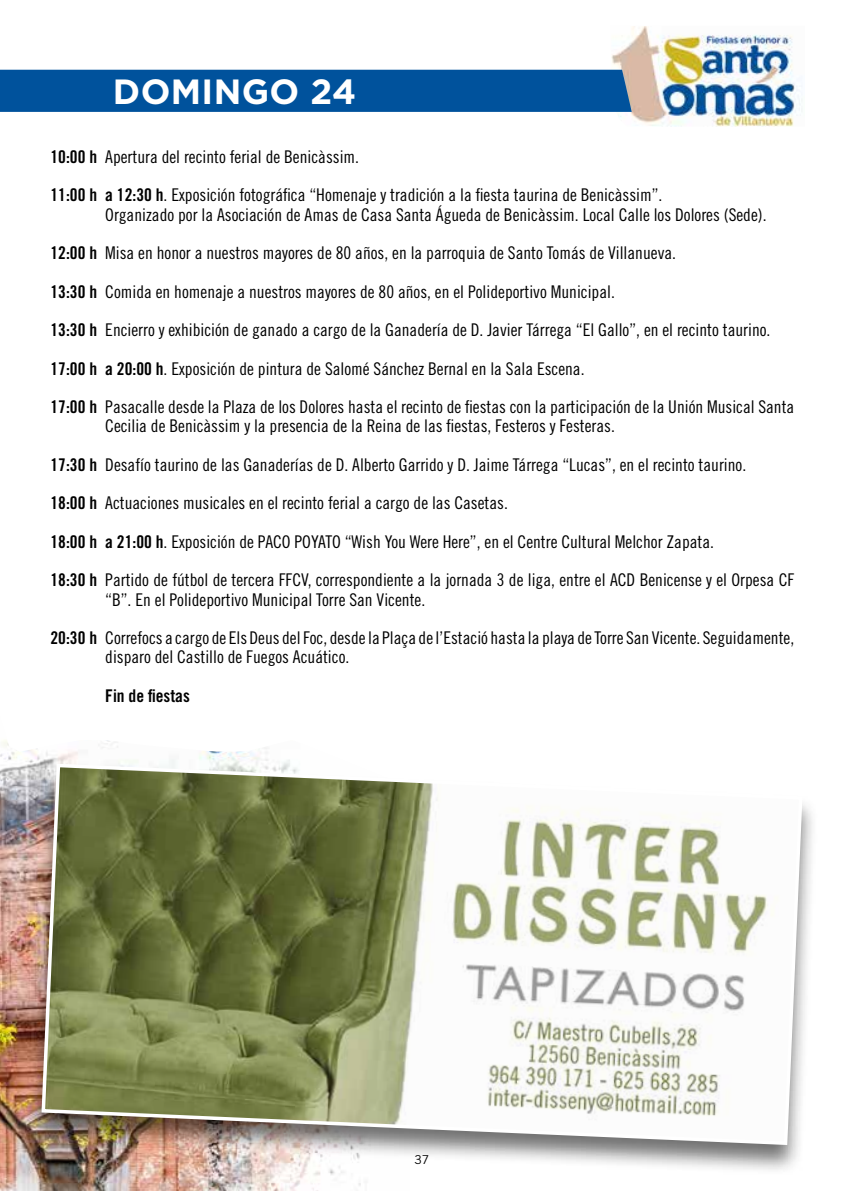
<style>
.page{position:relative;width:844px;height:1191px;background:#fff}
.page>*{position:absolute;margin:0;border:0;box-sizing:border-box;transform-origin:0 0}
.t1{font:700 35px "Gotham";letter-spacing:.01em;color:#fff}
.t2{font:17.5px/19.2px "Trade Gothic LT Std Cn 18";color:#000}
.t3{font:17.5px "Trade Gothic LT Std Bd Cn 20";color:#000}
.t4{font:12.25px "Trade Gothic LT Std";color:#000}
.s1{font-family:"Trade Gothic LT Std Bd Cn 20"}
</style>
<div class="page">
<img style="left:0;top:740px;width:361px;height:451px">
<img style="left:610px;top:26px;width:192px;height:100px">
<div style="left:0;top:70px;width:631px;height:42px;background:#00529c"></div>
<div style="left:25px;top:762px;width:793px;height:413px;background:#000;opacity:.55"></div>
<svg style="left:40px;top:762px;width:764px;height:384px"></svg>
<h1 class="t1" style="left:113px;top:71px;width:245px">DOMINGO 24</h1>
<p class="t3" style="left:50px;top:146px;width:48px">10:00 h</p>
<p class="t3" style="left:50px;top:184px;width:48px">11:00 h</p>
<p class="t3" style="left:50px;top:242px;width:48px">12:00 h</p>
<p class="t3" style="left:50px;top:281px;width:48px">13:30 h</p>
<p class="t3" style="left:50px;top:319px;width:48px">13:30 h</p>
<p class="t3" style="left:50px;top:358px;width:48px">17:00 h</p>
<p class="t3" style="left:50px;top:396px;width:48px">17:00 h</p>
<p class="t3" style="left:50px;top:454px;width:48px">17:30 h</p>
<p class="t3" style="left:50px;top:492px;width:48px">18:00 h</p>
<p class="t3" style="left:50px;top:531px;width:48px">18:00 h</p>
<p class="t3" style="left:50px;top:569px;width:48px">18:30 h</p>
<p class="t3" style="left:50px;top:627px;width:48px">20:30 h</p>
<p class="t2" style="left:105px;top:147px;width:255px">Apertura del recinto ferial de Benicàssim.</p>
<p class="t2" style="left:105px;top:185px;width:662px"><span class="s1">a 12:30 h</span>. Exposición fotográfica “Homenaje y tradición a la fiesta taurina de Benicàssim”.<br>Organizado por la Asociación de Amas de Casa Santa Águeda de Benicàssim. Local Calle los Dolores (Sede).</p>
<p class="t2" style="left:105px;top:243px;width:572px">Misa en honor a nuestros mayores de 80 años, en la parroquia de Santo Tomás de Villanueva.</p>
<p class="t2" style="left:105px;top:281px;width:511px">Comida en homenaje a nuestros mayores de 80 años, en el Polideportivo Municipal.</p>
<p class="t2" style="left:105px;top:320px;width:666px">Encierro y exhibición de ganado a cargo de la Ganadería de D. Javier Tárrega “El Gallo”, en el recinto taurino.</p>
<p class="t2" style="left:105px;top:358px;width:481px"><span class="s1">a 20:00 h</span>. Exposición de pintura de Salomé Sánchez Bernal en la Sala Escena.</p>
<p class="t2" style="left:105px;top:397px;width:690px">Pasacalle desde la Plaza de los Dolores hasta el recinto de fiestas con la participación de la Unión Musical Santa<br>Cecilia de Benicàssim y la presencia de la Reina de las fiestas, Festeros y Festeras.</p>
<p class="t2" style="left:105px;top:455px;width:642px">Desafío taurino de las Ganaderías de D. Alberto Garrido y D. Jaime Tárrega “Lucas”, en el recinto taurino.</p>
<p class="t2" style="left:105px;top:493px;width:404px">Actuaciones musicales en el recinto ferial a cargo de las Casetas.</p>
<p class="t2" style="left:105px;top:532px;width:610px"><span class="s1">a 21:00 h</span>. Exposición de PACO POYATO “Wish You Were Here”, en el Centre Cultural Melchor Zapata.</p>
<p class="t2" style="left:105px;top:570px;width:690px">Partido de fútbol de tercera FFCV, correspondiente a la jornada 3 de liga, entre el ACD Benicense y el Orpesa CF “B”. En el Polideportivo Municipal Torre San Vicente.</p>
<p class="t2" style="left:105px;top:628px;width:690px">Correfocs a cargo de Els Deus del Foc, desde la Plaça de l’Estació hasta la playa de Torre San Vicente. Seguidamente, disparo del Castillo de Fuegos Acuático.</p>
<p class="t3" style="left:105px;top:685px;width:86px">Fin de fiestas</p>
<p class="t4" style="left:414px;top:1152px;width:16px">37</p>
</div>
